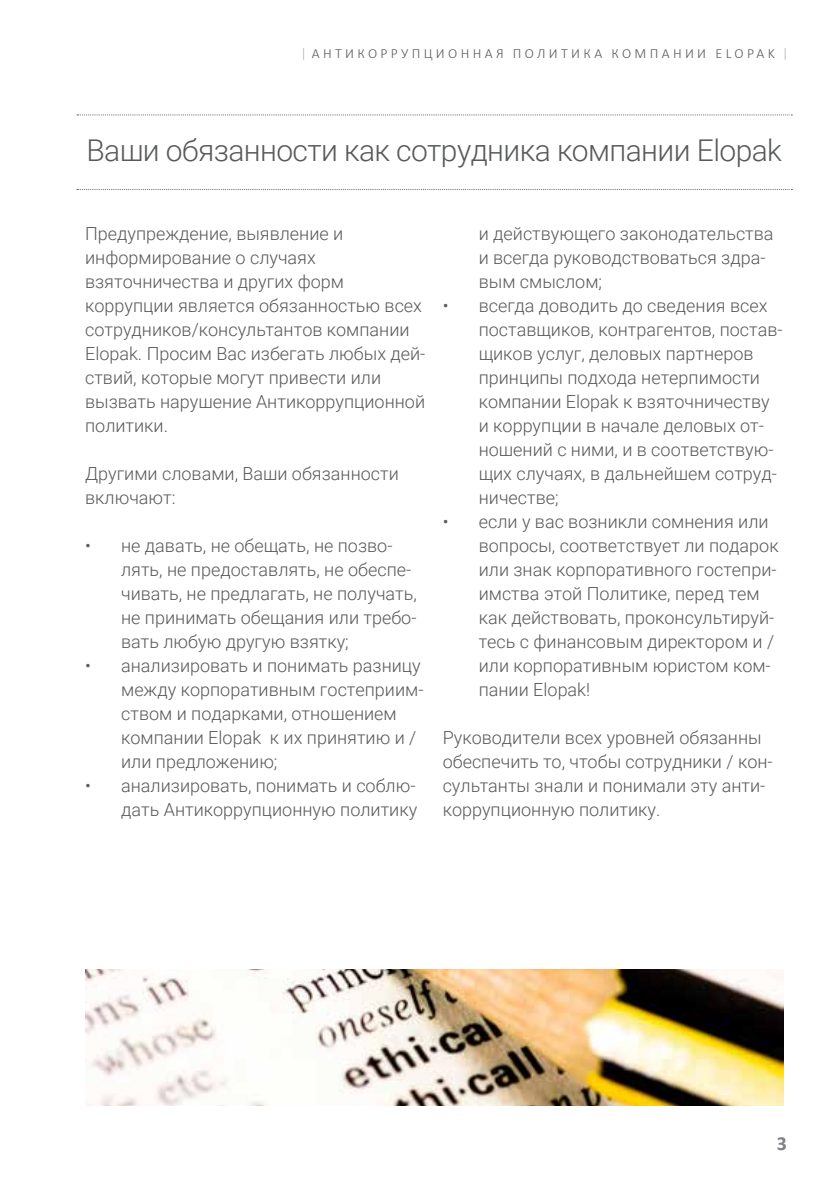
<style>
.page{position:relative;width:840px;height:1191px;background:#fff}
.page>*{position:absolute;margin:0;border:0;box-sizing:border-box;transform-origin:0 0}
.t1{font:300 30px "Roboto";letter-spacing:-.02em;color:#58595b}
.t2{font:700 20px "Calibri";color:#808285}
.t3{font:300 18px/24px "Roboto";color:#58595b}
.t4{font:300 14px "Calibri";letter-spacing:.24em;color:#58595b}
.s1{font-family:"Roboto";color:#a7a9ac}
</style>
<div class="page">
<svg style="left:77px;top:114px;width:713px;height:1px"></svg>
<svg style="left:77px;top:189px;width:713px;height:1px"></svg>
<img style="left:85px;top:969px;width:697px;height:137px">
<p class="t4" style="left:302px;top:45px;width:486px"><span class="s1">|</span> АНТИКОРРУПЦИОННАЯ ПОЛИТИКА КОМПАНИИ ELOPAK <span class="s1">|</span></p>
<h1 class="t1" style="left:86px;top:129px;width:696px">Ваши обязанности как сотрудника компании Elopak</h1>
<p class="t3" style="left:85px;top:221px;width:341px">Предупреждение, выявление и информирование о случаях взяточничества и других форм коррупции является обязанностью всех сотрудников/консультантов компании<br>Elopak. Просим Вас избегать любых дей&shy;ствий, которые могут привести или вызвать нарушение Антикоррупционной политики.</p>
<p class="t3" style="left:85px;top:461px;width:315px">Другими словами, Ваши обязанности включают:</p>
<p class="t3" style="left:121px;top:533px;width:297px;text-indent:-36px">• не давать, не обещать, не позво&shy;лять, не предоставлять, не обеспе&shy;чивать, не предлагать, не получать, не принимать обещания или требо&shy;вать любую другую взятку;</p>
<p class="t3" style="left:121px;top:653px;width:304px;text-indent:-36px">• анализировать и понимать разницу между корпоративным гостеприим&shy;ством и подарками, отношением компании Elopak к их принятию и / или предложению;</p>
<p class="t3" style="left:85px;top:773px;width:333px;text-align:right">• анализировать, понимать и соблю&shy;дать Антикоррупционную политику</p>
<p class="t3" style="left:478px;top:221px;width:296px">и действующего законодательства и всегда руководствоваться здра&shy;вым смыслом;</p>
<p class="t3" style="left:478px;top:293px;width:305px;text-indent:-36px">• всегда доводить до сведения всех поставщиков, контрагентов, постав&shy;щиков услуг, деловых партнеров принципы подхода нетерпимости компании Elopak к взяточничеству и коррупции в начале деловых от&shy;ношений с ними, и в соответствую&shy;щих случаях, в дальнейшем сотруд&shy;ничестве;</p>
<p class="t3" style="left:478px;top:509px;width:301px;text-indent:-36px">• если у вас возникли сомнения или вопросы, соответствует ли подарок или знак корпоративного гостепри&shy;имства этой Политике, перед тем как действовать, проконсультируй&shy;тесь с финансовым директором и / или корпоративным юристом ком&shy;пании Elopak!</p>
<p class="t3" style="left:442px;top:725px;width:331px">Руководители всех уровней обязанны обеспечить то, чтобы сотрудники / кон&shy;сультанты знали и понимали эту анти&shy;коррупционную политику.</p>
<p class="t2" style="left:776px;top:1130px;width:12px">3</p>
</div>
